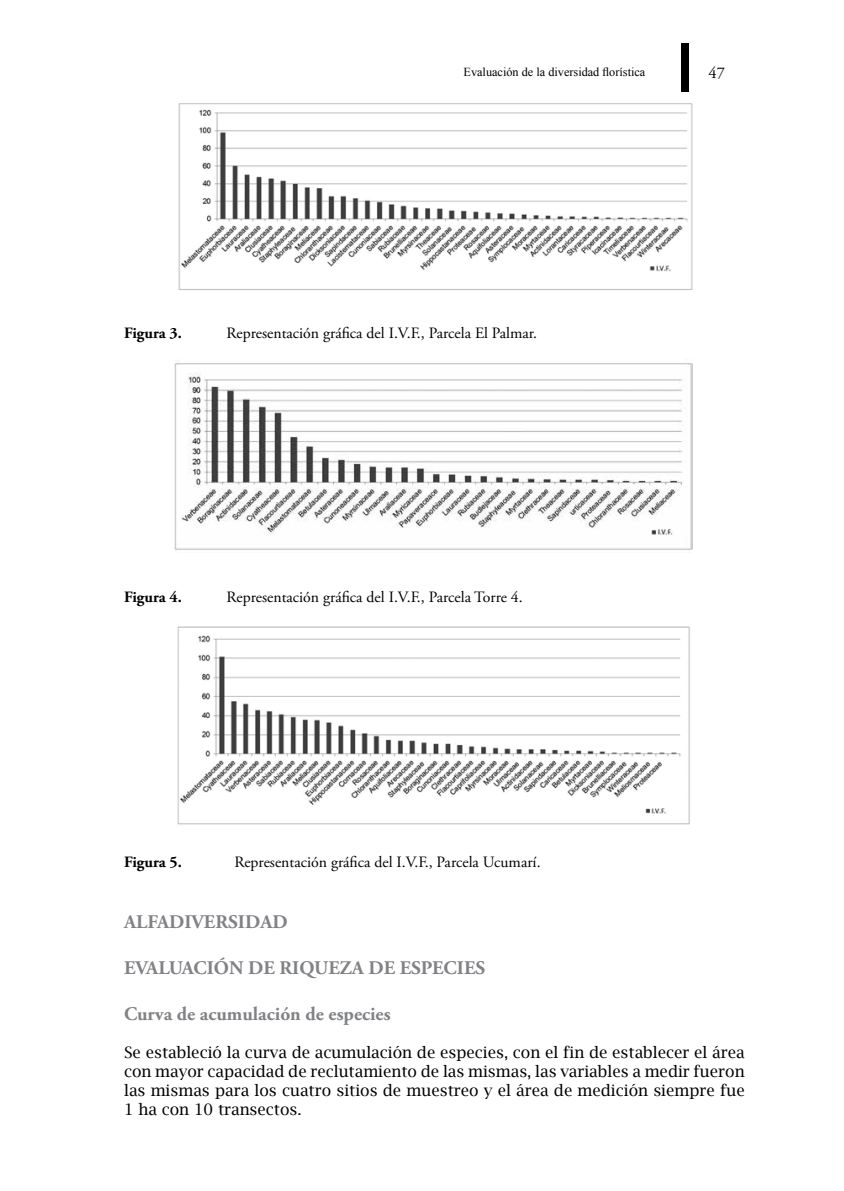
<style>
.page{position:relative;width:844px;height:1191px;background:#fff}
.page>*{position:absolute;margin:0;border:0;box-sizing:border-box;transform-origin:0 0}
.t1{font:700 19.25px "Adobe Garamond Pro";color:#808285}
.t2{font:16.45px "Adobe Garamond Pro";color:#000}
.t3{font:15.75px/18.9px "Lucida Bright";color:#000;text-align:justify}
.t4{font:15.75px "Adobe Garamond Pro";color:#000}
.t5{font:700 15.75px "Adobe Garamond Pro";color:#000}
.t6{font:12.25px "Times New Roman";color:#000}
</style>
<div class="page">
<div style="left:681px;top:43px;width:8px;height:49px;background:#000"></div>
<img style="left:178px;top:103px;width:515px;height:187px">
<img style="left:174px;top:363px;width:518px;height:187px">
<img style="left:177px;top:626px;width:513px;height:199px">
<p class="t6" style="left:463px;top:63px;width:183px">Evaluación de la diversidad florística</p>
<p class="t2" style="left:708px;top:62px;width:18px">47</p>
<p class="t5" style="left:124px;top:323px;width:59px">Figura 3.</p>
<p class="t4" style="left:226px;top:323px;width:312px">Representación gráfica del I.V.F., Parcela El Palmar.</p>
<p class="t5" style="left:124px;top:588px;width:59px">Figura 4.</p>
<p class="t4" style="left:226px;top:588px;width:298px">Representación gráfica del I.V.F., Parcela Torre 4.</p>
<p class="t5" style="left:124px;top:852px;width:59px">Figura 5.</p>
<p class="t4" style="left:234px;top:852px;width:307px">Representación gráfica del I.V.F., Parcela Ucumarí.</p>
<p class="t1" style="left:124px;top:910px;width:13px">ALFADI</p>
<p class="t1" style="left:191px;top:910px;width:26px">VERSIDAD</p>
<p class="t1" style="left:124px;top:956px;width:36px">EVALUA</p>
<p class="t1" style="left:193px;top:956px;width:274px">CIÓN DE RIQUEZA DE ESPECIES</p>
<p class="t1" style="left:124px;top:1003px;width:268px">Curva de acumulación de especies</p>
<p class="t3" style="left:124px;top:1043px;width:622px">Se estableció la curva de acumulación de especies, con el fin de establecer el área con mayor capacidad de reclutamiento de las mismas, las variables a medir fueron las mismas para los cuatro sitios de muestreo y el área de medición siempre fue 1 ha con 10 transectos.</p>
</div>
